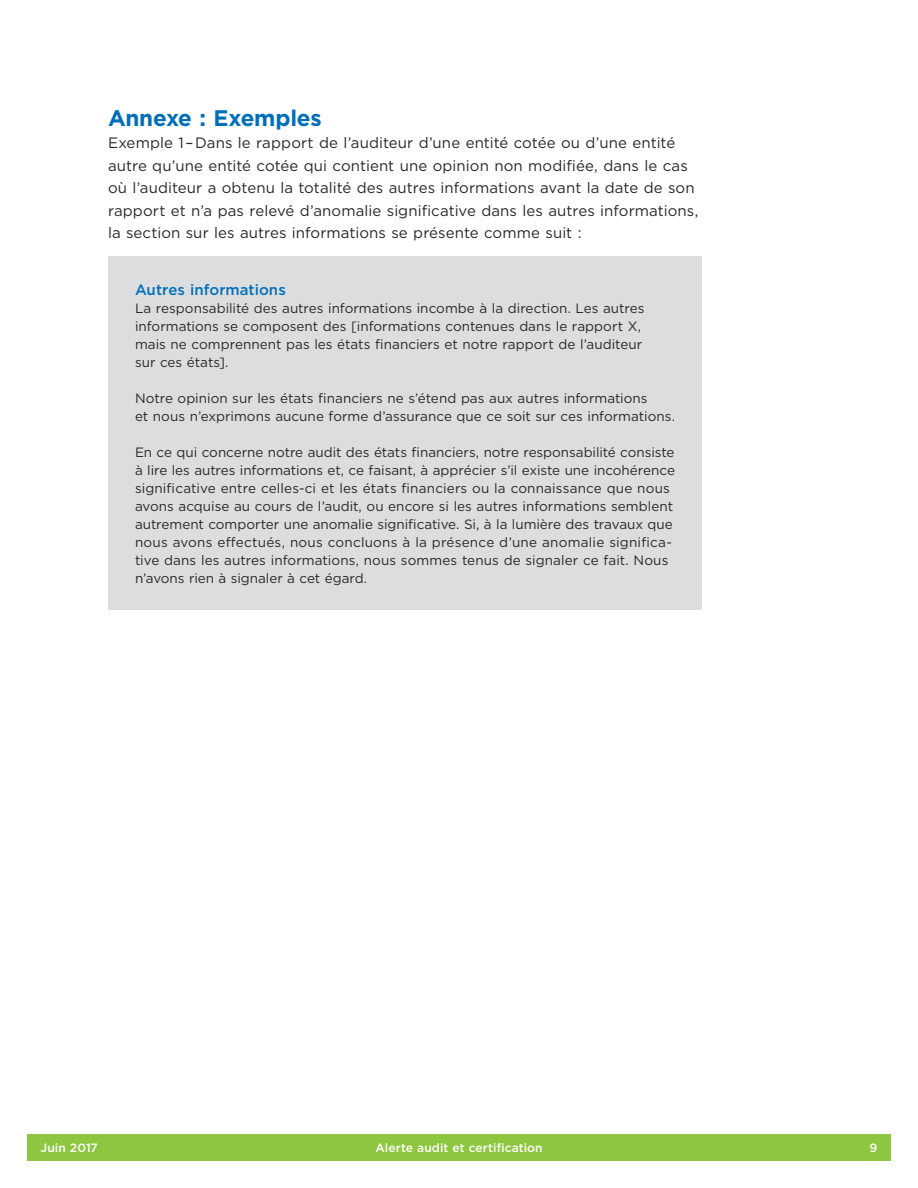
<style>
.page{position:relative;width:918px;height:1188px;background:#fff}
.page>*{position:absolute;margin:0;border:0;box-sizing:border-box;transform-origin:0 0}
.t1{font:700 22.5px "Gotham";letter-spacing:-.015em;color:#006fba}
.t2{font:15px/22.5px "Gotham";letter-spacing:.005em;color:#292829}
.t3{font:500 15px "Gotham";color:#006fba}
.t4{font:13.5px/18px "Gotham";color:#292829}
.t5{font:500 12px "Gotham";letter-spacing:.005em;color:#fff}
</style>
<div class="page">
<div style="left:27px;top:1134px;width:864px;height:27px;background:#8dc63f"></div>
<div style="left:108px;top:256px;width:594px;height:354px;background:#dcddde"></div>
<h1 class="t1" style="left:108px;top:103px;width:215px">Annexe : Exemples</h1>
<p class="t2" style="left:108px;top:132px;width:592px">Exemple 1 – Dans le rapport de l’auditeur d’une entité cotée ou d’une entité autre qu’une entité cotée qui contient une opinion non modifiée, dans le cas où l’auditeur a obtenu la totalité des autres informations avant la date de son rapport et n’a pas relevé d’anomalie significative dans les autres informations, la section sur les autres informations se présente comme suit :</p>
<p class="t3" style="left:135px;top:280px;width:152px">Autres informations</p>
<p class="t4" style="left:135px;top:299px;width:511px">La responsabilité des autres informations incombe à la direction. Les autres informations se composent des [informations contenues dans le rapport X, mais ne comprennent pas les états financiers et notre rapport de l’auditeur sur ces états].</p>
<p class="t4" style="left:135px;top:389px;width:542px">Notre opinion sur les états financiers ne s’étend pas aux autres informations<br>et nous n’exprimons aucune forme d’assurance que ce soit sur ces informations.</p>
<p class="t4" style="left:135px;top:443px;width:542px">En ce qui concerne notre audit des états financiers, notre responsabilité consiste à lire les autres informations et, ce faisant, à apprécier s’il existe une incohérence significative entre celles-ci et les états financiers ou la connaissance que nous avons acquise au cours de l’audit, ou encore si les autres informations semblent autrement comporter une anomalie significative. Si, à la lumière des travaux que nous avons effectués, nous concluons à la présence d’une anomalie significa&shy;tive dans les autres informations, nous sommes tenus de signaler ce fait. Nous n’avons rien à signaler à cet égard.</p>
<p class="t5" style="left:40px;top:1140px;width:59px">Juin 2017</p>
<p class="t5" style="left:375px;top:1140px;width:169px">Alerte audit et certification</p>
<p class="t5" style="left:870px;top:1140px;width:9px">9</p>
</div>
